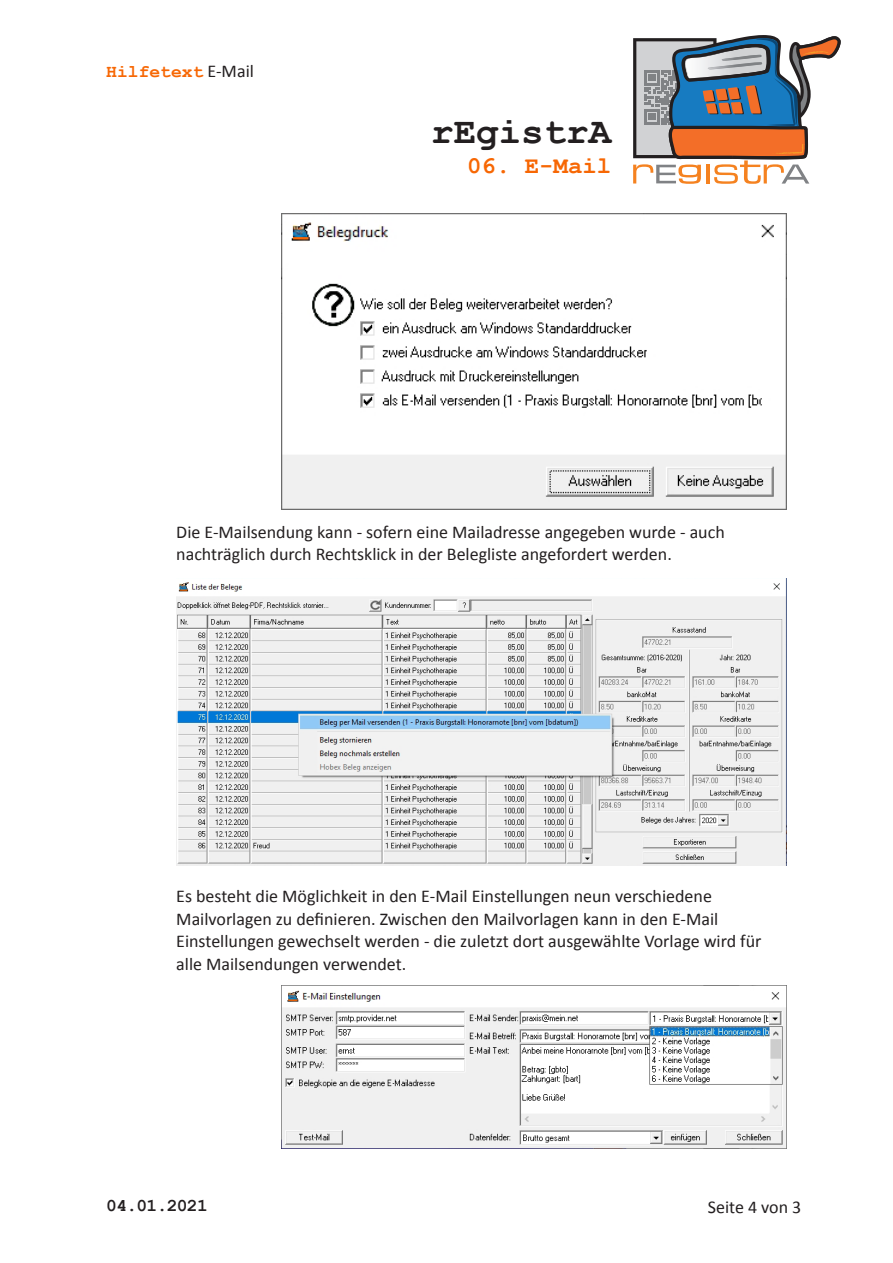
<style>
.page{position:relative;width:893px;height:1263px;background:#fff}
.page>*{position:absolute;margin:0;border:0;box-sizing:border-box;transform-origin:0 0}
.t1{font:700 37.5px "Courier New";color:#231f20}
.t2{font:700 24px "Courier New";color:#f76704}
.t3{font:18px/22.5px "Calibri";color:#231f20}
.t4{font:700 18px "Courier New";color:#f76704}
.t5{font:700 18px "Courier New";letter-spacing:-.04em;color:#231f20}
.s1{font-family:"Calibri";font-weight:400;color:#231f20}
</style>
<div class="page">
<svg style="left:633px;top:35px;width:208px;height:149px"></svg>
<img style="left:282px;top:214px;width:505px;height:295px">
<img style="left:176px;top:579px;width:611px;height:286px">
<img style="left:281px;top:985px;width:506px;height:164px">
<p class="t4" style="left:106px;top:60px;width:149px">Hilfetext <span class="s1">E-Mail</span></p>
<h1 class="t1" style="left:431px;top:108px;width:181px">rEgistrA</h1>
<h2 class="t2" style="left:467px;top:151px;width:145px">06. E-Mail</h2>
<p class="t3" style="left:176px;top:520px;width:550px">Die E-Mailsendung kann - sofern eine Mailadresse angegeben wurde - auch nachträglich durch Rechtsklick in der Belegliste angefordert werden.</p>
<p class="t3" style="left:176px;top:885px;width:587px">Es besteht die Möglichkeit in den E-Mail Einstellungen neun verschiedene Mailvorlagen zu definieren. Zwischen den Mailvorlagen kann in den E-Mail Einstellungen gewechselt werden - die zuletzt dort ausgewählte Vorlage wird für alle Mailsendungen verwendet.</p>
<p class="t5" style="left:106px;top:1194px;width:103px">04.01.2021</p>
<p class="t3" style="left:708px;top:1195px;width:95px">Seite 4 von 3</p>
</div>
